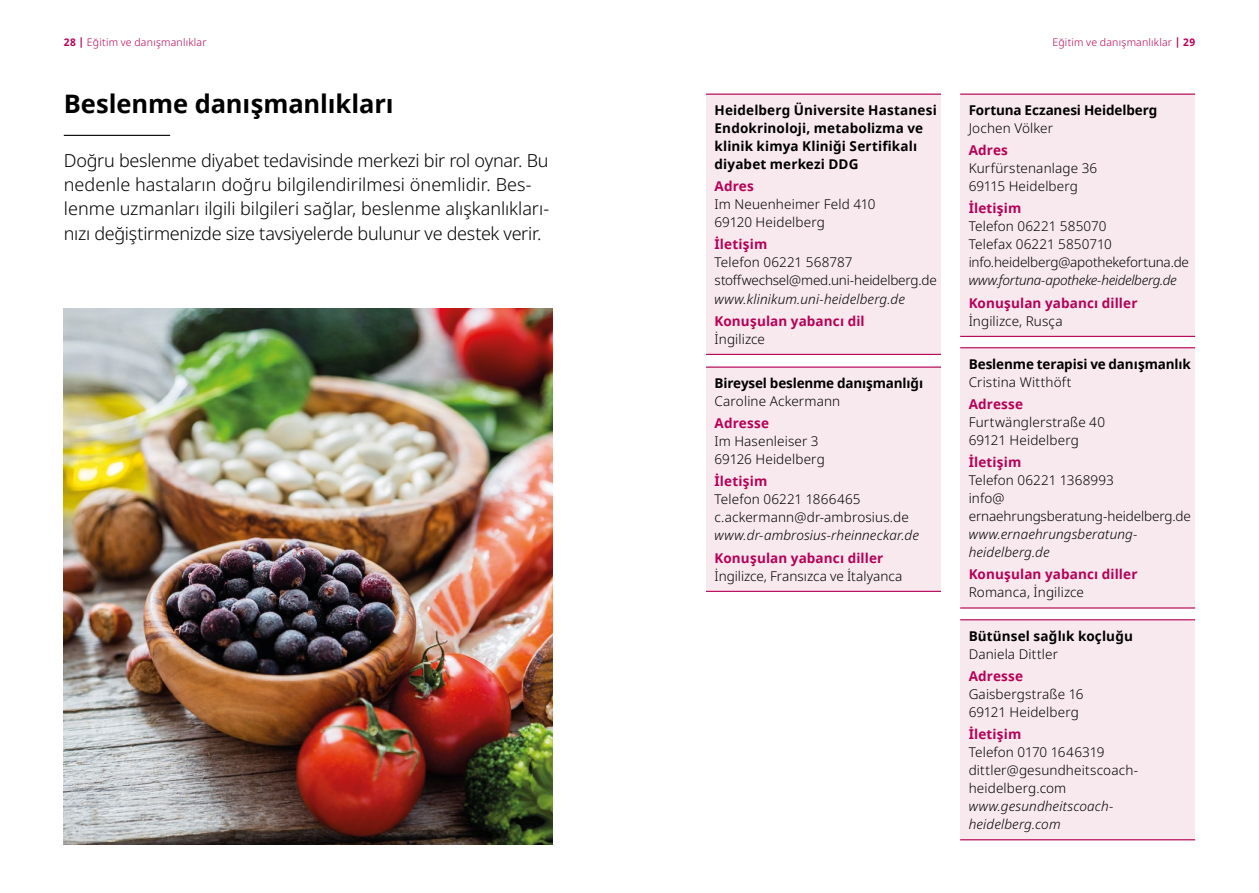
<style>
.page{position:relative;width:1259px;height:893px;background:#fff}
.page>*{position:absolute;margin:0;border:0;box-sizing:border-box;transform-origin:0 0}
.Headline_24pt_Bold_s{font:700 25.5px "Noto Sans";color:#000}
.Kapitelstarter_Einle{font:300 18px/24.3px "Noto Sans";letter-spacing:-.005em;color:#000}
.Fließtext_9pt_Frutig{font:300 13.5px "Noto Sans";letter-spacing:.01em;color:#000}
.Fließtext_9pt_Frutig-2{font:700 13.5px/18px "Noto Sans";letter-spacing:.005em;color:#000}
.Fließtext_9pt_Frutig-3{font:700 13.5px "Noto Sans";letter-spacing:.01em;color:#b60056}
.Fließtext_9pt_Frutig-4{font:italic 300 13.5px "Noto Sans";letter-spacing:.005em;color:#000}
.Fließtext_9pt_Frutig-5{font:300 13.5px "Noto Sans";letter-spacing:-.015em;color:#000}
.Fließtext_9pt_Frutig-6{font:300 13.5px/18px "Noto Sans";letter-spacing:-.01em;color:#000}
.Fließtext_9pt_Frutig-7{font:italic 300 13.5px "Noto Sans";letter-spacing:-.025em;color:#000}
.t1{font:300 10.5px "Noto Sans";letter-spacing:.02em;color:#b60056}
.s1{font-weight:700}
</style>
<div class="page">
<hr style="left:64px;top:135px;width:106px;height:1px;background:#000">
<div style="left:706px;top:94px;width:235px;height:261px;background:#f8e9ee"></div>
<hr style="left:706px;top:94px;width:235px;height:1px;background:#b60056">
<hr style="left:706px;top:354px;width:235px;height:1px;background:#b60056">
<div style="left:706px;top:367px;width:235px;height:225px;background:#f8e9ee"></div>
<hr style="left:706px;top:367px;width:235px;height:1px;background:#b60056">
<hr style="left:706px;top:591px;width:235px;height:1px;background:#b60056">
<div style="left:960px;top:619px;width:235px;height:221px;background:#f8e9ee"></div>
<hr style="left:960px;top:619px;width:235px;height:1px;background:#b60056">
<hr style="left:960px;top:839px;width:235px;height:1px;background:#b60056">
<div style="left:960px;top:94px;width:235px;height:243px;background:#f8e9ee"></div>
<hr style="left:960px;top:94px;width:235px;height:1px;background:#b60056">
<hr style="left:960px;top:336px;width:235px;height:1px;background:#b60056">
<div style="left:960px;top:347px;width:235px;height:261px;background:#f8e9ee"></div>
<hr style="left:960px;top:347px;width:235px;height:1px;background:#b60056">
<hr style="left:960px;top:607px;width:235px;height:1px;background:#b60056">
<img style="left:63px;top:308px;width:490px;height:536px">
<p class="t1" style="left:64px;top:35px;width:144px"><span class="s1">28 |</span> Eğitim ve danışmanlıklar</p>
<p class="t1" style="left:1052px;top:35px;width:144px">Eğitim ve danışmanlıklar <span class="s1">| 29</span></p>
<h2 class="Headline_24pt_Bold_s" style="left:64px;top:86px;width:331px">Beslenme danışmanlıkları</h2>
<p class="Kapitelstarter_Einle" style="left:64px;top:148px;width:487px">Doğru beslenme diyabet tedavisinde merkezi bir rol oynar. Bu nedenle hastaların doğru bilgilendirilmesi önemlidir. Bes&shy;lenme uzmanları ilgili bilgileri sağlar, beslenme alışkanlıkları&shy;nızı değiştirmenizde size tavsiyelerde bulunur ve destek verir.</p>
<p class="Fließtext_9pt_Frutig-2" style="left:714px;top:101px;width:224px">Heidelberg Üniversite Hastanesi</p>
<p class="Fließtext_9pt_Frutig-2" style="left:714px;top:119px;width:210px">Endokrinoloji, metabolizma ve klinik kimya Kliniği Sertifikalı diyabet merkezi DDG</p>
<p class="Fließtext_9pt_Frutig-3" style="left:714px;top:177px;width:41px">Adres</p>
<p class="Fließtext_9pt_Frutig" style="left:714px;top:195px;width:162px">Im Neuenheimer Feld 410</p>
<p class="Fließtext_9pt_Frutig" style="left:714px;top:213px;width:112px">69120 Heidelberg</p>
<p class="Fließtext_9pt_Frutig-3" style="left:714px;top:235px;width:54px">İletişim</p>
<p class="Fließtext_9pt_Frutig" style="left:714px;top:253px;width:139px">Telefon 06221 568787</p>
<p class="Fließtext_9pt_Frutig-5" style="left:714px;top:271px;width:224px">stoffwechsel@med.uni-heidelberg.de</p>
<p class="Fließtext_9pt_Frutig-4" style="left:714px;top:289px;width:192px">www.klinikum.uni-heidelberg.de</p>
<p class="Fließtext_9pt_Frutig-3" style="left:714px;top:311px;width:152px">Konuşulan yabancı dil</p>
<p class="Fließtext_9pt_Frutig" style="left:714px;top:329px;width:52px">İngilizce</p>
<p class="Fließtext_9pt_Frutig-2" style="left:714px;top:374px;width:210px">Bireysel beslenme danışmanlığı</p>
<p class="Fließtext_9pt_Frutig" style="left:714px;top:392px;width:127px">Caroline Ackermann</p>
<p class="Fließtext_9pt_Frutig-3" style="left:714px;top:414px;width:56px">Adresse</p>
<p class="Fließtext_9pt_Frutig" style="left:714px;top:432px;width:106px">Im Hasenleiser 3</p>
<p class="Fließtext_9pt_Frutig" style="left:714px;top:450px;width:112px">69126 Heidelberg</p>
<p class="Fließtext_9pt_Frutig-3" style="left:714px;top:472px;width:54px">İletişim</p>
<p class="Fließtext_9pt_Frutig" style="left:714px;top:490px;width:148px">Telefon 06221 1866465</p>
<p class="Fließtext_9pt_Frutig" style="left:714px;top:508px;width:196px">c.ackermann@dr-ambrosius.de</p>
<p class="Fließtext_9pt_Frutig-4" style="left:714px;top:526px;width:206px">www.dr-ambrosius-rheinneckar.de</p>
<p class="Fließtext_9pt_Frutig-3" style="left:714px;top:548px;width:170px">Konuşulan yabancı diller</p>
<p class="Fließtext_9pt_Frutig" style="left:714px;top:566px;width:189px">İngilizce, Fransızca ve İtalyanca</p>
<p class="Fließtext_9pt_Frutig-2" style="left:968px;top:101px;width:190px">Fortuna Eczanesi Heidelberg</p>
<p class="Fließtext_9pt_Frutig" style="left:968px;top:119px;width:86px">Jochen Völker</p>
<p class="Fließtext_9pt_Frutig-3" style="left:968px;top:141px;width:41px">Adres</p>
<p class="Fließtext_9pt_Frutig" style="left:968px;top:159px;width:130px">Kurfürstenanlage 36</p>
<p class="Fließtext_9pt_Frutig" style="left:968px;top:177px;width:111px">69115 Heidelberg</p>
<p class="Fließtext_9pt_Frutig-3" style="left:968px;top:199px;width:54px">İletişim</p>
<p class="Fließtext_9pt_Frutig" style="left:968px;top:217px;width:139px">Telefon 06221 585070</p>
<p class="Fließtext_9pt_Frutig" style="left:968px;top:235px;width:145px">Telefax 06221 5850710</p>
<p class="Fließtext_9pt_Frutig-5" style="left:968px;top:253px;width:222px">info.heidelberg@apothekefortuna.de</p>
<p class="Fließtext_9pt_Frutig-7" style="left:968px;top:271px;width:210px">www.fortuna-apotheke-heidelberg.de</p>
<p class="Fließtext_9pt_Frutig-3" style="left:968px;top:293px;width:170px">Konuşulan yabancı diller</p>
<p class="Fließtext_9pt_Frutig" style="left:968px;top:311px;width:95px">İngilizce, Rusça</p>
<p class="Fließtext_9pt_Frutig-2" style="left:968px;top:355px;width:224px">Beslenme terapisi ve danışmanlık</p>
<p class="Fließtext_9pt_Frutig" style="left:968px;top:372px;width:104px">Cristina Witthöft</p>
<p class="Fließtext_9pt_Frutig-3" style="left:968px;top:394px;width:56px">Adresse</p>
<p class="Fließtext_9pt_Frutig" style="left:968px;top:412px;width:138px">Furtwänglerstraße 40</p>
<p class="Fließtext_9pt_Frutig" style="left:968px;top:430px;width:112px">69121 Heidelberg</p>
<p class="Fließtext_9pt_Frutig-3" style="left:968px;top:453px;width:54px">İletişim</p>
<p class="Fließtext_9pt_Frutig" style="left:968px;top:471px;width:147px">Telefon 06221 1368993</p>
<p class="Fließtext_9pt_Frutig-6" style="left:968px;top:489px;width:224px">info@ ernaehrungsberatung-heidelberg.de</p>
<p class="Fließtext_9pt_Frutig-4" style="left:968px;top:525px;width:170px">www.ernaehrungsberatung-</p>
<p class="Fließtext_9pt_Frutig-4" style="left:968px;top:543px;width:83px">heidelberg.de</p>
<p class="Fließtext_9pt_Frutig-3" style="left:968px;top:565px;width:170px">Konuşulan yabancı diller</p>
<p class="Fließtext_9pt_Frutig" style="left:968px;top:583px;width:117px">Romanca, İngilizce</p>
<p class="Fließtext_9pt_Frutig-2" style="left:968px;top:627px;width:166px">Bütünsel sağlık koçluğu</p>
<p class="Fließtext_9pt_Frutig" style="left:968px;top:644px;width:91px">Daniela Dittler</p>
<p class="Fließtext_9pt_Frutig-3" style="left:968px;top:666px;width:56px">Adresse</p>
<p class="Fließtext_9pt_Frutig" style="left:968px;top:684px;width:116px">Gaisbergstraße 16</p>
<p class="Fließtext_9pt_Frutig" style="left:968px;top:702px;width:112px">69121 Heidelberg</p>
<p class="Fließtext_9pt_Frutig-3" style="left:968px;top:725px;width:54px">İletişim</p>
<p class="Fließtext_9pt_Frutig" style="left:968px;top:743px;width:137px">Telefon 0170 1646319</p>
<p class="Fließtext_9pt_Frutig" style="left:968px;top:761px;width:171px">dittler@gesundheitscoach-</p>
<p class="Fließtext_9pt_Frutig" style="left:968px;top:779px;width:99px">heidelberg.com</p>
<p class="Fließtext_9pt_Frutig-4" style="left:968px;top:797px;width:146px">www.gesundheitscoach-</p>
<p class="Fließtext_9pt_Frutig-4" style="left:968px;top:815px;width:93px">heidelberg.com</p>
</div>
